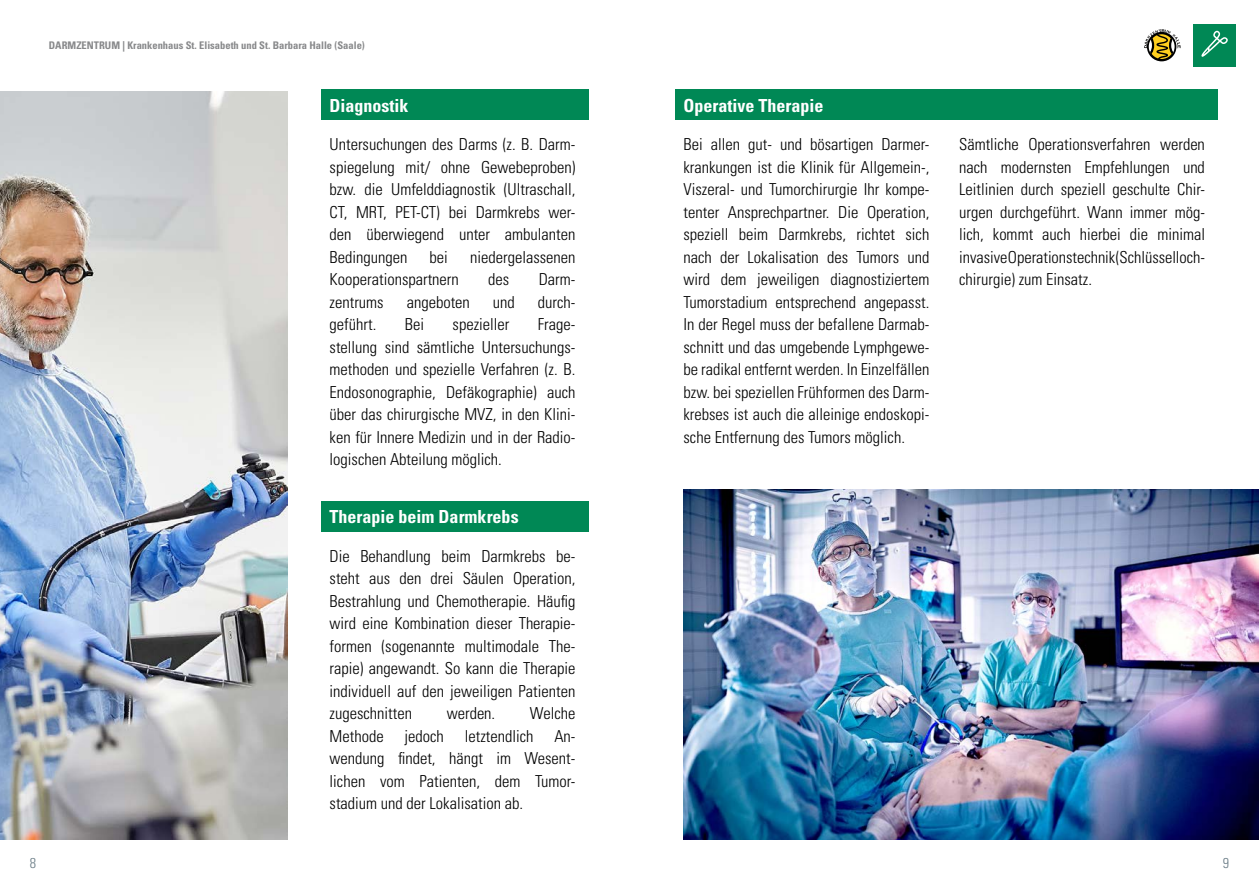
<style>
.page{position:relative;width:1259px;height:893px;background:#fff}
.page>*{position:absolute;margin:0;border:0;box-sizing:border-box;transform-origin:0 0}
.t1{font:700 condensed 18px "Univers LT Std";color:#fff}
.t2{font:300 condensed 16.5px/22.5px "Univers LT Std";color:#000;text-align:justify}
.t3{font:300 condensed 14.25px "Univers LT Std";color:#6a7c86}
.t4{font:700 condensed 10.5px "Univers LT Std";color:#87888a}
</style>
<div class="page">
<div style="left:1193px;top:24px;width:42px;height:43px;background:#085"></div>
<svg style="left:1201px;top:31px;width:26px;height:26px"></svg>
<div style="left:1147px;top:32px;width:29px;height:29px;border:2px solid #000;border-radius:50%"></div>
<svg style="left:1144px;top:29px;width:36px;height:31px"></svg>
<div style="left:321px;top:90px;width:267px;height:30px;background:#085"></div>
<div style="left:321px;top:501px;width:267px;height:30px;background:#085"></div>
<div style="left:675px;top:90px;width:542px;height:30px;background:#085"></div>
<img style="left:0;top:91px;width:287px;height:749px">
<img style="left:683px;top:490px;width:575px;height:350px">
<p class="t4" style="left:49px;top:39px;width:317px">DARMZENTRUM | Krankenhaus St. Elisabeth und St. Barbara Halle (Saale)</p>
<p class="t1" style="left:330px;top:94px;width:81px">Diagnostik</p>
<p class="t2" style="left:330px;top:133px;width:247px">Untersuchungen des Darms (z. B. Darm&shy;spiegelung mit/ ohne Gewebeproben) bzw. die Umfelddiagnostik (Ultraschall, CT, MRT, PET-CT) bei Darmkrebs wer&shy;den überwiegend unter ambulanten Bedingungen</p>
<p class="t2" style="left:430px;top:246px;width:20px">bei</p>
<p class="t2" style="left:470px;top:246px;width:107px">niedergelassenen</p>
<p class="t2" style="left:330px;top:268px;width:131px">Kooperationspartnern</p>
<p class="t2" style="left:488px;top:268px;width:23px">des</p>
<p class="t2" style="left:539px;top:268px;width:38px">Darm-</p>
<p class="t2" style="left:330px;top:291px;width:56px">zentrums</p>
<p class="t2" style="left:407px;top:291px;width:65px">angeboten</p>
<p class="t2" style="left:493px;top:291px;width:23px">und</p>
<p class="t2" style="left:538px;top:291px;width:39px">durch-</p>
<p class="t2" style="left:330px;top:313px;width:48px">geführt.</p>
<p class="t2" style="left:405px;top:313px;width:21px">Bei</p>
<p class="t2" style="left:452px;top:313px;width:58px">spezieller</p>
<p class="t2" style="left:330px;top:313px;width:247px;text-indent:208px">Frage&shy;stellung sind sämtliche Untersuchungs&shy;methoden und spezielle Verfahren (z. B.<br>Endosonographie, Defäkographie) auch über das chirurgische MVZ, in den Klini&shy;ken für Innere Medizin und in der Radio&shy;logischen Abteilung möglich.</p>
<p class="t1" style="left:330px;top:506px;width:190px">Therapie beim Darmkrebs</p>
<p class="t2" style="left:330px;top:545px;width:247px">Die Behandlung beim Darmkrebs be&shy;steht aus den drei Säulen Operation, Bestrahlung und Chemotherapie. Häufig wird eine Kombination dieser Therapie&shy;formen (sogenannte multimodale The&shy;rapie) angewandt. So kann die Therapie individuell auf den jeweiligen Patienten zugeschnitten</p>
<p class="t2" style="left:447px;top:702px;width:50px">werden.</p>
<p class="t2" style="left:530px;top:702px;width:47px">Welche</p>
<p class="t2" style="left:330px;top:725px;width:247px;text-indent:225px">An&shy;wendung findet, hängt im Wesent&shy;lichen vom Patienten, dem Tumor&shy;stadium und der Lokalisation ab.</p>
<p class="t2" style="left:330px;top:725px;width:56px">Methode</p>
<p class="t2" style="left:404px;top:725px;width:41px">jedoch</p>
<p class="t2" style="left:465px;top:725px;width:70px">letztendlich</p>
<p class="t1" style="left:683px;top:94px;width:141px">Operative Therapie</p>
<p class="t2" style="left:683px;top:133px;width:247px">Bei allen gut- und bösartigen Darmer&shy;krankungen ist die Klinik für Allgemein-, Viszeral- und Tumorchirurgie Ihr kompe&shy;tenter Ansprechpartner. Die Operation, speziell beim Darmkrebs, richtet sich nach der Lokalisation des Tumors und wird dem jeweiligen diagnostiziertem Tumorstadium entsprechend angepasst.<br>In der Regel muss der befallene Darmab&shy;schnitt und das umgebende Lymphgewe&shy;be radikal entfernt werden. In Einzelfällen bzw. bei speziellen Frühformen des Darm&shy;krebses ist auch die alleinige endoskopi&shy;sche Entfernung des Tumors möglich.</p>
<p class="t2" style="left:959px;top:133px;width:247px">Sämtliche Operationsverfahren werden nach modernsten Empfehlungen und Leitlinien durch speziell geschulte Chir&shy;urgen durchgeführt. Wann immer mög&shy;lich, kommt auch hierbei die minimal invasive Operationstechnik (Schlüsselloch&shy;chirurgie) zum Einsatz.</p>
<p class="t3" style="left:30px;top:855px;width:8px">8</p>
<p class="t3" style="left:1222px;top:855px;width:8px">9</p>
</div>
